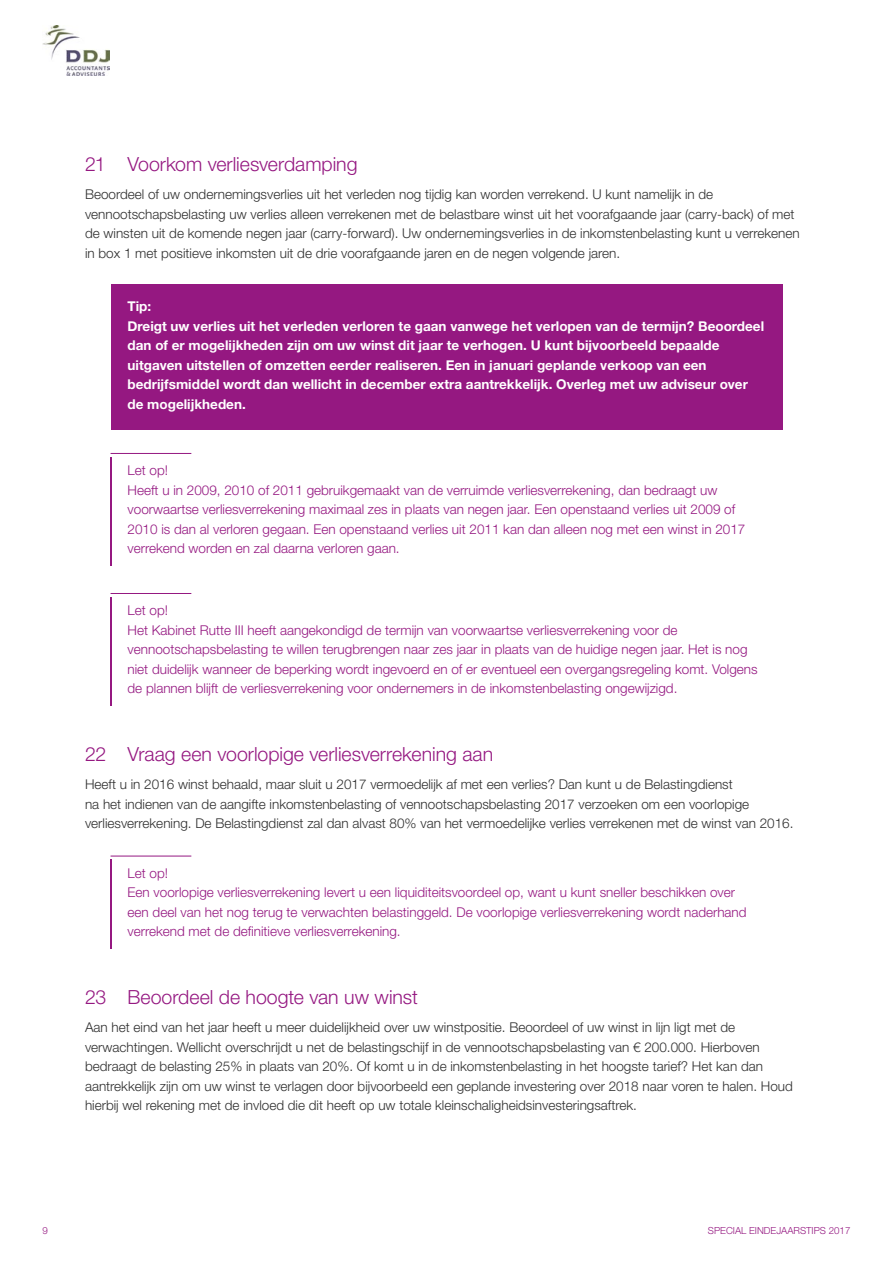
<style>
.page{position:relative;width:893px;height:1263px;background:#fff}
.page>*{position:absolute;margin:0;border:0;box-sizing:border-box;transform-origin:0 0}
.t1{font:300 19.5px "Helvetica Neue LT Std";color:#951881}
.t2{font:300 13.5px/19.5px "Helvetica Neue LT Std";color:#2f2f2f}
.t3{font:300 13.5px/19.5px "Helvetica Neue LT Std";color:#951881}
.t4{font:700 13.5px/19.5px "Helvetica Neue LT Std";color:#fff}
.t5{font:300 9.75px "Helvetica Neue LT Std";color:#951881}
</style>
<div class="page">
<img style="left:43px;top:25px;width:67px;height:51px">
<div style="left:111px;top:285px;width:671px;height:145px;background:#951881"></div>
<hr style="left:111px;top:457px;width:1px;height:108px;background:#951881">
<hr style="left:111px;top:453px;width:80px;height:1px;background:#951881">
<hr style="left:111px;top:597px;width:1px;height:108px;background:#951881">
<hr style="left:111px;top:593px;width:80px;height:1px;background:#951881">
<hr style="left:111px;top:859px;width:1px;height:89px;background:#951881">
<hr style="left:111px;top:856px;width:80px;height:1px;background:#951881">
<h1 class="t1" style="left:85px;top:152px;width:274px">21 Voorkom verliesverdamping</h1>
<p class="t2" style="left:85px;top:184px;width:716px">Beoordeel of uw ondernemingsverlies uit het verleden nog tijdig kan worden verrekend. U kunt namelijk in de vennootschapsbelasting uw verlies alleen verrekenen met de belastbare winst uit het voorafgaande jaar (carry-back) of met de winsten uit de komende negen jaar (carry-forward). Uw ondernemingsverlies in de inkomstenbelasting kunt u verrekenen in box 1 met positieve inkomsten uit de drie voorafgaande jaren en de negen volgende jaren.</p>
<p class="t4" style="left:128px;top:296px;width:638px">Tip:<br>Dreigt uw verlies uit het verleden verloren te gaan vanwege het verlopen van de termijn? Beoordeel dan of er mogelijkheden zijn om uw winst dit jaar te verhogen. U kunt bijvoorbeeld bepaalde uitgaven uitstellen of omzetten eerder realiseren. Een in januari geplande verkoop van een bedrijfsmiddel wordt dan wellicht in december extra aantrekkelijk. Overleg met uw adviseur over de mogelijkheden.</p>
<p class="t3" style="left:128px;top:460px;width:619px">Let op!<br>Heeft u in 2009, 2010 of 2011 gebruikgemaakt van de verruimde verliesverrekening, dan bedraagt uw voorwaartse verliesverrekening maximaal zes in plaats van negen jaar. Een openstaand verlies uit 2009 of 2010 is dan al verloren gegaan. Een openstaand verlies uit 2011 kan dan alleen nog met een winst in 2017 verrekend worden en zal daarna verloren gaan.</p>
<p class="t3" style="left:128px;top:600px;width:632px">Let op!<br>Het Kabinet Rutte III heeft aangekondigd de termijn van voorwaartse verliesverrekening voor de vennootschapsbelasting te willen terugbrengen naar zes jaar in plaats van de huidige negen jaar. Het is nog niet duidelijk wanneer de beperking wordt ingevoerd en of er eventueel een overgangsregeling komt. Volgens de plannen blijft de verliesverrekening voor ondernemers in de inkomstenbelasting ongewijzigd.</p>
<h1 class="t1" style="left:85px;top:742px;width:410px">22 Vraag een voorlopige verliesverrekening aan</h1>
<p class="t2" style="left:85px;top:774px;width:710px">Heeft u in 2016 winst behaald, maar sluit u 2017 vermoedelijk af met een verlies? Dan kunt u de Belastingdienst<br>na het indienen van de aangifte inkomstenbelasting of vennootschapsbelasting 2017 verzoeken om een voorlopige verliesverrekening. De Belastingdienst zal dan alvast 80% van het vermoedelijke verlies verrekenen met de winst van 2016.</p>
<p class="t3" style="left:128px;top:863px;width:620px">Let op!<br>Een voorlopige verliesverrekening levert u een liquiditeitsvoordeel op, want u kunt sneller beschikken over een deel van het nog terug te verwachten belastinggeld. De voorlopige verliesverrekening wordt naderhand verrekend met de definitieve verliesverrekening.</p>
<h1 class="t1" style="left:85px;top:986px;width:334px">23 Beoordeel de hoogte van uw winst</h1>
<p class="t2" style="left:85px;top:1018px;width:709px">Aan het eind van het jaar heeft u meer duidelijkheid over uw winstpositie. Beoordeel of uw winst in lijn ligt met de verwachtingen. Wellicht overschrijdt u net de belastingschijf in de vennootschapsbelasting van € 200.000. Hierboven bedraagt de belasting 25% in plaats van 20%. Of komt u in de inkomstenbelasting in het hoogste tarief? Het kan dan aantrekkelijk zijn om uw winst te verlagen door bijvoorbeeld een geplande investering over 2018 naar voren te halen. Houd hierbij wel rekening met de invloed die dit heeft op uw totale kleinschaligheidsinvesteringsaftrek.</p>
<p class="t5" style="left:43px;top:1224px;width:7px">9</p>
<p class="t5" style="left:708px;top:1224px;width:144px">SPECIAL EINDEJAARSTIPS 2017</p>
</div>
